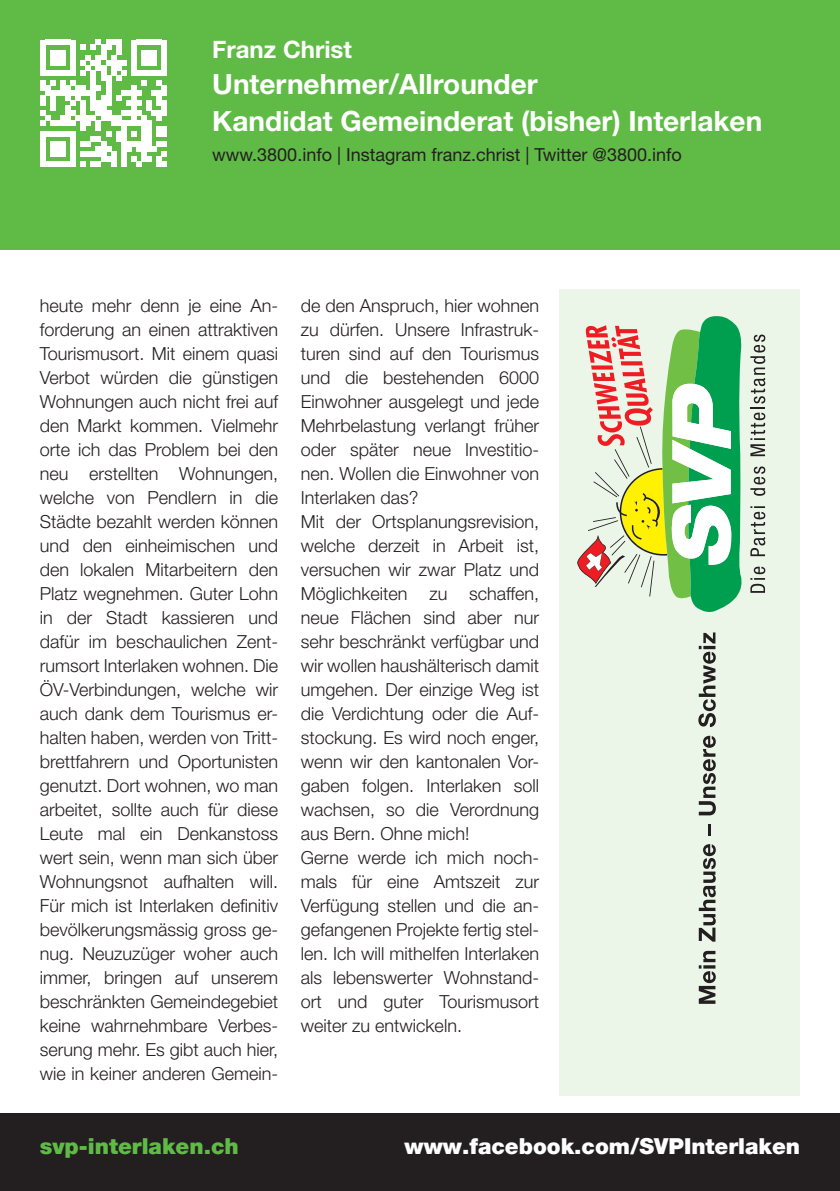
<style>
.page{position:relative;width:840px;height:1191px;background:#fff}
.page>*{position:absolute;margin:0;border:0;box-sizing:border-box;transform-origin:0 0}
.t1{font:700 28px/36px "Helvetica Neue";color:#fff}
.t2{font:700 24px "Helvetica Neue";color:#fff}
.t3{font:900 22px "Helvetica Neue LT Com";color:#fff}
.t4{font:900 22px "Helvetica Neue LT Com";color:#60bb46}
.t5{font:300 18px/24px "Helvetica Neue";color:#231f20;text-align:justify}
.t6{font:18px "Helvetica Neue";color:#231f20}
</style>
<div class="page">
<div style="left:559px;top:289px;width:240px;height:806px;background:#ecf6e8"></div>
<div style="left:0;top:0;width:839px;height:249px;background:#60bb46"></div>
<svg style="left:40px;top:40px;width:127px;height:126px"></svg>
<div style="left:0;top:1113px;width:839px;height:78px;background:#231f20"></div>
<svg style="left:577px;top:316px;width:165px;height:296px"></svg>
<svg style="left:750px;top:566px;width:14px;height:27px"></svg>
<svg style="left:750px;top:506px;width:14px;height:50px"></svg>
<svg style="left:750px;top:466px;width:14px;height:30px"></svg>
<svg style="left:750px;top:334px;width:14px;height:122px"></svg>
<svg style="left:698px;top:951px;width:17px;height:52px"></svg>
<svg style="left:698px;top:844px;width:17px;height:97px"></svg>
<svg style="left:708px;top:824px;width:2px;height:12px"></svg>
<svg style="left:698px;top:735px;width:17px;height:80px"></svg>
<svg style="left:698px;top:632px;width:17px;height:95px"></svg>
<h2 class="t2" style="left:212px;top:35px;width:141px">Franz Christ</h2>
<h1 class="t1" style="left:212px;top:66px;width:551px">Unternehmer/Allrounder<br>Kandidat Gemeinderat (bisher) Interlaken</h1>
<p class="t6" style="left:212px;top:143px;width:471px">www.3800.info | Instagram franz.christ | Twitter @3800.info</p>
<p class="t5" style="left:40px;top:293px;width:240px">heute mehr denn je eine An&shy;forderung an einen attraktiven Tourismusort. Mit einem quasi Verbot würden die günstigen Wohnungen auch nicht frei auf den Markt kommen. Vielmehr orte ich das Problem bei den neu erstellten Wohnungen, welche von Pendlern in die Städte bezahlt werden können und den einheimischen und den lokalen Mitarbeitern den Platz wegnehmen. Guter Lohn in der Stadt kassieren und dafür im beschaulichen Zent&shy;rumsort Interlaken wohnen. Die ÖV-Verbindungen, welche wir auch dank dem Tourismus er&shy;halten haben, werden von Tritt&shy;brettfahrern und Oportunisten genutzt. Dort wohnen, wo man arbeitet, sollte auch für diese Leute mal ein Denkanstoss wert sein, wenn man sich über Wohnungsnot aufhalten will.<br>Für mich ist Interlaken definitiv bevölkerungsmässig gross ge&shy;nug. Neuzuzüger woher auch immer, bringen auf unserem beschränkten Gemeindegebiet keine wahrnehmbare Verbes&shy;serung mehr. Es gibt auch hier, wie in keiner anderen Gemein-</p>
<p class="t5" style="left:300px;top:293px;width:240px;text-align:left">de den Anspruch, hier wohnen zu dürfen. Unsere Infrastruk&shy;turen sind auf den Tourismus und die bestehenden 6000<br>Einwohner ausgelegt und jede<br>Mehrbelastung verlangt früher oder später neue Investitio&shy;nen. Wollen die Einwohner von<br>Interlaken das?<br>Mit der Ortsplanungsrevision, welche derzeit in Arbeit ist, versuchen wir zwar Platz und<br>Möglichkeiten zu schaffen, neue Flächen sind aber nur sehr beschränkt verfügbar und wir wollen haushälterisch damit umgehen. Der einzige Weg ist die Verdichtung oder die Auf&shy;stockung. Es wird noch enger, wenn wir den kantonalen Vor&shy;gaben folgen. Interlaken soll wachsen, so die Verordnung aus Bern. Ohne mich!<br>Gerne werde ich mich noch&shy;mals für eine Amtszeit zur<br>Verfügung stellen und die an&shy;gefangenen Projekte fertig stel&shy;len. Ich will mithelfen Interlaken als lebenswerter Wohnstand&shy;ort und guter Tourismusort weiter zu entwickeln.</p>
<p class="t4" style="left:40px;top:1133px;width:200px">svp-interlaken.ch</p>
<p class="t3" style="left:404px;top:1133px;width:397px">www.facebook.com/SVPInterlaken</p>
</div>
